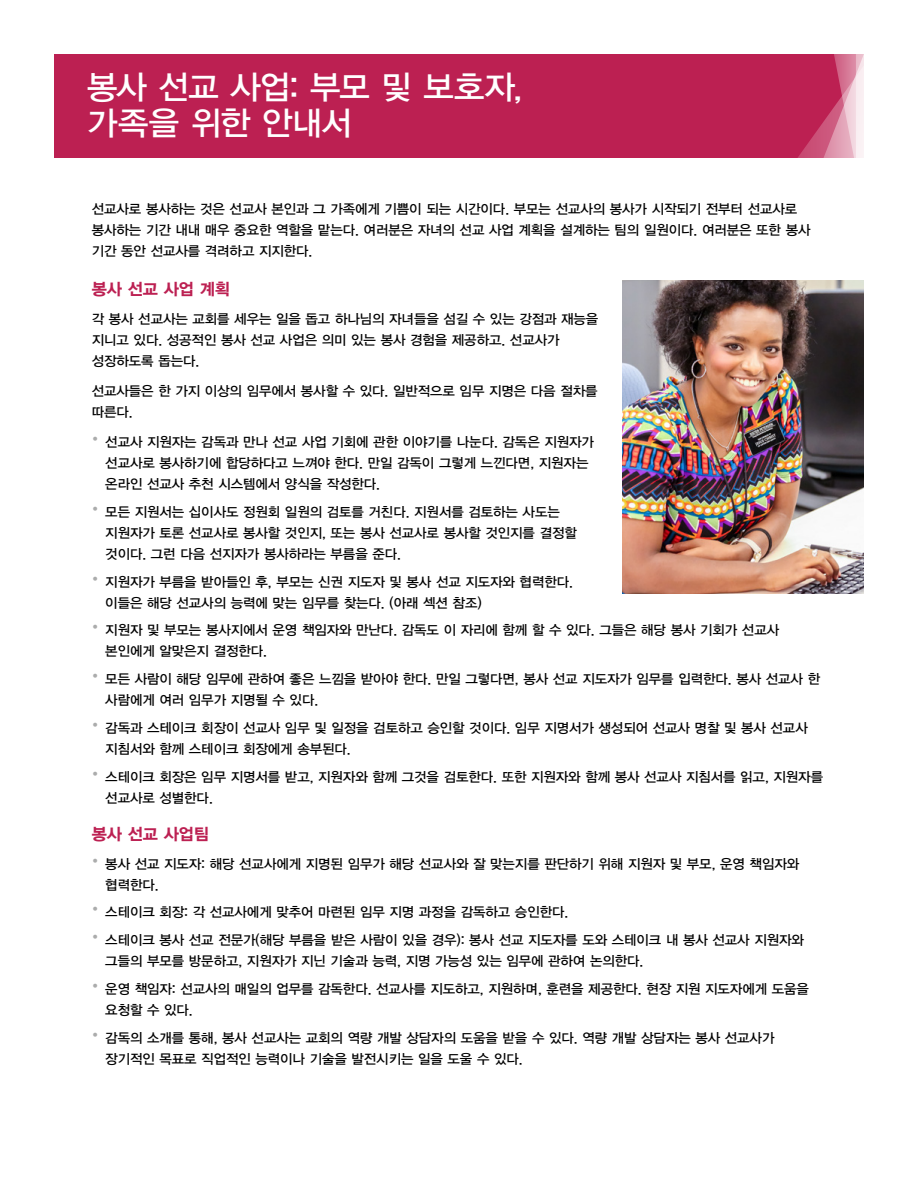
<style>
.page{position:relative;width:918px;height:1188px;background:#fff}
.page>*{position:absolute;margin:0;border:0;box-sizing:border-box;transform-origin:0 0}
.p_Title-v2{font:33px/36px "YDGO13";letter-spacing:-.015em;color:#fff}
.t1{font:16.5px "YDGO15";letter-spacing:-.005em;color:#bc2052}
.ul_List-Bullets-201{font:13.5px/21px "YDGO13";letter-spacing:-.005em;color:#000}
.p_Body-2018{font:13.5px/21px "YDGO13";letter-spacing:-.005em;color:#000}
</style>
<div class="page">
<div style="left:54px;top:54px;width:810px;height:103px;background:#bc2052"></div>
<img style="left:622px;top:281px;width:242px;height:313px">
<svg style="left:788px;top:54px;width:69px;height:104px"></svg>
<svg style="left:857px;top:54px;width:7px;height:104px"></svg>
<p class="p_Title-v2" style="left:87px;top:70px;width:437px">봉사 선교 사업: 부모 및 보호자, 가족을 위한 안내서</p>
<p class="p_Body-2018" style="left:92px;top:199px;width:720px">선교사로 봉사하는 것은 선교사 본인과 그 가족에게 기쁨이 되는 시간이다. 부모는 선교사의 봉사가 시작되기 전부터 선교사로 봉사하는 기간 내내 매우 중요한 역할을 맡는다. 여러분은 자녀의 선교 사업 계획을 설계하는 팀의 일원이다. 여러분은 또한 봉사 기간 동안 선교사를 격려하고 지지한다.</p>
<h3 class="t1" style="left:92px;top:281px;width:140px">봉사 선교 사업 계획</h3>
<p class="p_Body-2018" style="left:92px;top:309px;width:508px">각 봉사 선교사는 교회를 세우는 일을 돕고 하나님의 자녀들을 섬길 수 있는 강점과 재능을 지니고 있다. 성공적인 봉사 선교 사업은 의미 있는 봉사 경험을 제공하고. 선교사가 성장하도록 돕는다.</p>
<p class="p_Body-2018" style="left:92px;top:381px;width:507px">선교사들은 한 가지 이상의 임무에서 봉사할 수 있다. 일반적으로 임무 지명은 다음 절차를 따른다.</p>
<p class="ul_List-Bullets-201" style="left:105px;top:432px;width:490px;text-indent:-13px"><sup>●</sup> 선교사 지원자는 감독과 만나 선교 사업 기회에 관한 이야기를 나눈다. 감독은 지원자가 선교사로 봉사하기에 합당하다고 느껴야 한다. 만일 감독이 그렇게 느낀다면, 지원자는 온라인 선교사 추천 시스템에서 양식을 작성한다.</p>
<p class="ul_List-Bullets-201" style="left:105px;top:502px;width:473px;text-indent:-13px"><sup>●</sup> 모든 지원서는 십이사도 정원회 일원의 검토를 거친다. 지원서를 검토하는 사도는 지원자가 토론 선교사로 봉사할 것인지, 또는 봉사 선교사로 봉사할 것인지를 결정할 것이다. 그런 다음 선지자가 봉사하라는 부름을 준다.</p>
<p class="ul_List-Bullets-201" style="left:105px;top:572px;width:469px;text-indent:-13px"><sup>●</sup> 지원자가 부름을 받아들인 후, 부모는 신권 지도자 및 봉사 선교 지도자와 협력한다. 이들은 해당 선교사의 능력에 맞는 임무를 찾는다. (아래 섹션 참조)</p>
<p class="ul_List-Bullets-201" style="left:105px;top:620px;width:675px;text-indent:-13px"><sup>●</sup> 지원자 및 부모는 봉사지에서 운영 책임자와 만난다. 감독도 이 자리에 함께 할 수 있다. 그들은 해당 봉사 기회가 선교사 본인에게 알맞은지 결정한다.</p>
<p class="ul_List-Bullets-201" style="left:105px;top:669px;width:716px;text-indent:-13px"><sup>●</sup> 모든 사람이 해당 임무에 관하여 좋은 느낌을 받아야 한다. 만일 그렇다면, 봉사 선교 지도자가 임무를 입력한다. 봉사 선교사 한 사람에게 여러 임무가 지명될 수 있다.</p>
<p class="ul_List-Bullets-201" style="left:105px;top:718px;width:704px;text-indent:-13px"><sup>●</sup> 감독과 스테이크 회장이 선교사 임무 및 일정을 검토하고 승인할 것이다. 임무 지명서가 생성되어 선교사 명찰 및 봉사 선교사 지침서와 함께 스테이크 회장에게 송부된다.</p>
<p class="ul_List-Bullets-201" style="left:105px;top:767px;width:719px;text-indent:-13px"><sup>●</sup> 스테이크 회장은 임무 지명서를 받고, 지원자와 함께 그것을 검토한다. 또한 지원자와 함께 봉사 선교사 지침서를 읽고, 지원자를 선교사로 성별한다.</p>
<h3 class="t1" style="left:92px;top:825px;width:119px">봉사 선교 사업팀</h3>
<p class="ul_List-Bullets-201" style="left:105px;top:854px;width:695px;text-indent:-13px"><sup>●</sup> 봉사 선교 지도자: 해당 선교사에게 지명된 임무가 해당 선교사와 잘 맞는지를 판단하기 위해 지원자 및 부모, 운영 책임자와 협력한다.</p>
<p class="ul_List-Bullets-201" style="left:92px;top:902px;width:478px"><sup>●</sup> 스테이크 회장: 각 선교사에게 맞추어 마련된 임무 지명 과정을 감독하고 승인한다.</p>
<p class="ul_List-Bullets-201" style="left:105px;top:930px;width:700px;text-indent:-13px"><sup>●</sup> 스테이크 봉사 선교 전문가(해당 부름을 받은 사람이 있을 경우): 봉사 선교 지도자를 도와 스테이크 내 봉사 선교사 지원자와 그들의 부모를 방문하고, 지원자가 지닌 기술과 능력, 지명 가능성 있는 임무에 관하여 논의한다.</p>
<p class="ul_List-Bullets-201" style="left:105px;top:979px;width:705px;text-indent:-13px"><sup>●</sup> 운영 책임자: 선교사의 매일의 업무를 감독한다. 선교사를 지도하고, 지원하며, 훈련을 제공한다. 현장 지원 지도자에게 도움을 요청할 수 있다.</p>
<p class="ul_List-Bullets-201" style="left:105px;top:1028px;width:671px;text-indent:-13px"><sup>●</sup> 감독의 소개를 통해, 봉사 선교사는 교회의 역량 개발 상담자의 도움을 받을 수 있다. 역량 개발 상담자는 봉사 선교사가 장기적인 목표로 직업적인 능력이나 기술을 발전시키는 일을 도울 수 있다.</p>
</div>
